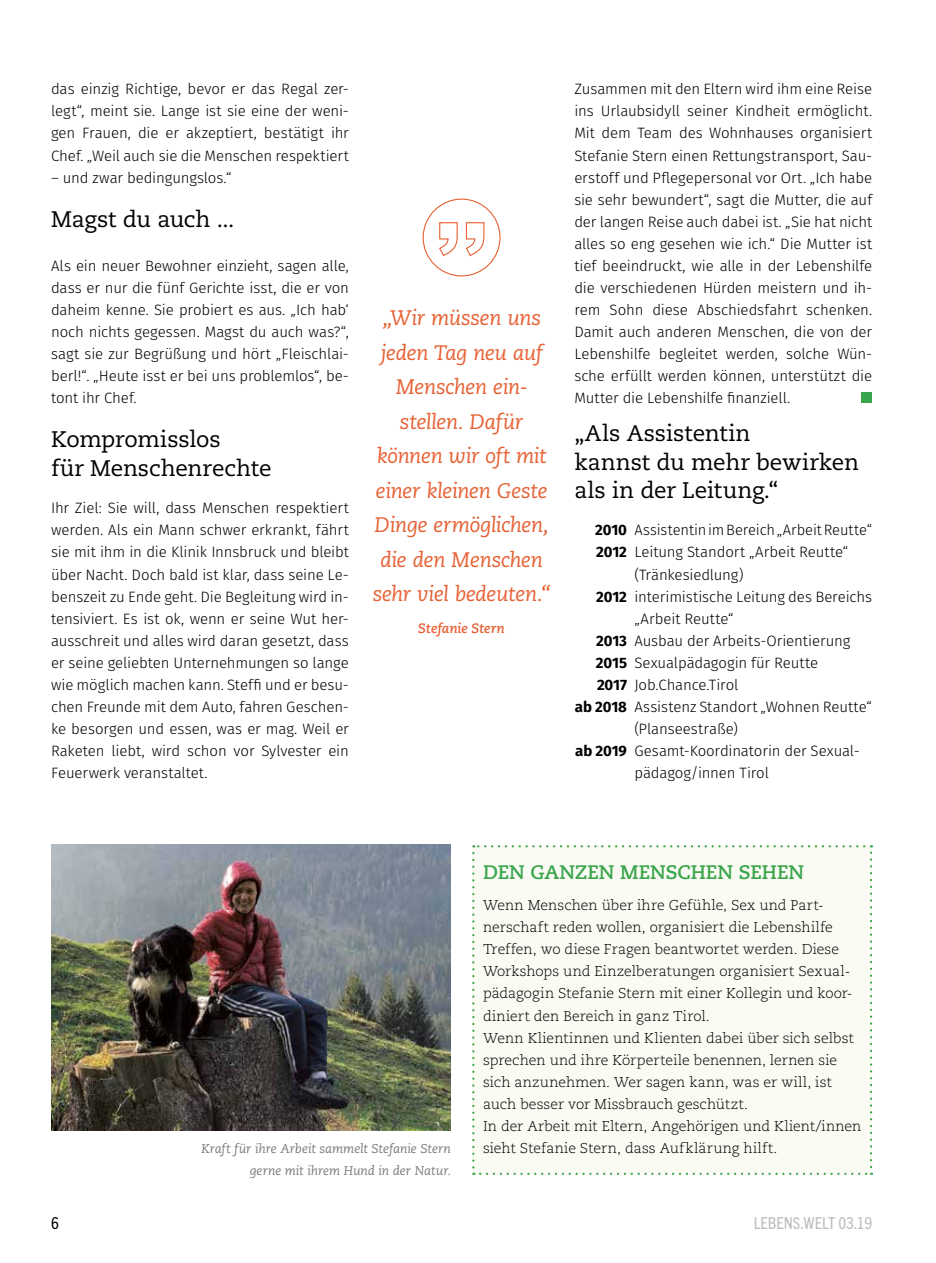
<style>
.page{position:relative;width:936px;height:1263px;background:#fff}
.page>*{position:absolute;margin:0;border:0;box-sizing:border-box;transform-origin:0 0}
.t1{font:22.5px/28.5px "Caecilia LT Pro 55 Roman";letter-spacing:-.005em;color:#000}
.t2{font:italic 21px/34.5px "Caecilia LT Pro 56";letter-spacing:-.015em;color:#e76134;text-align:center}
.t3{font:700 19.5px "Caecilia LT Pro 75";letter-spacing:-.005em;color:#3ba54d}
.t4{font:condensed 16.5px "Trade Gothic Next LT Pro";color:#bebdbc}
.t5{font:condensed 16.5px "Trade Gothic Next LT Pro";color:#000}
.t6{font:300 15px/22px "Fira Sans";letter-spacing:-.01em;color:#000;text-align:justify}
.t7{font:300 14.25px/22px "Caecilia LT Pro 45";color:#000}
.t8{font:italic 700 13.5px "Caecilia LT Pro 76";letter-spacing:-.005em;color:#e76134}
.t9{font:italic 12.75px/22px "Caecilia LT Pro 56";letter-spacing:-.005em;color:#7f7c7a;text-align:right}
.s1{font-weight:700}
</style>
<div class="page">
<div style="left:472px;top:845px;width:400px;height:330px;background:#fafcf4"></div>
<div style="left:861px;top:392px;width:11px;height:11px;background:#3ba54d"></div>
<div style="left:422px;top:199px;width:78px;height:77px;border:1px solid #e76134;border-radius:50%"></div>
<svg style="left:439px;top:222px;width:19px;height:34px"></svg>
<svg style="left:465px;top:222px;width:20px;height:34px"></svg>
<img style="left:51px;top:845px;width:400px;height:286px">
<p class="t6" style="left:51px;top:78px;width:299px">das einzig Richtige, bevor er das Regal zer&shy;legt“, meint sie. Lange ist sie eine der weni&shy;gen Frauen, die er akzeptiert, bestätigt ihr Chef. „Weil auch sie die Menschen respektiert</p>
<p class="t6" style="left:51px;top:166px;width:182px">– und zwar bedingungslos.“</p>
<h1 class="t1" style="left:51px;top:204px;width:185px">Magst du auch ...</h1>
<p class="t6" style="left:51px;top:254px;width:299px">Als ein neuer Bewohner einzieht, sagen alle, dass er nur die fünf Gerichte isst, die er von daheim kenne. Sie probiert es aus. „Ich hab‘ noch nichts gegessen. Magst du auch was?“, sagt sie zur Begrüßung und hört „Fleischlai&shy;berl!“. „Heute isst er bei uns problemlos“, be&shy;tont ihr Chef.</p>
<h1 class="t1" style="left:51px;top:425px;width:222px">Kompromisslos<br>für Menschenrechte</h1>
<p class="t6" style="left:51px;top:497px;width:299px">Ihr Ziel: Sie will, dass Menschen respektiert werden. Als ein Mann schwer erkrankt, fährt sie mit ihm in die Klinik Innsbruck und bleibt über Nacht. Doch bald ist klar, dass seine Le&shy;benszeit zu Ende geht. Die Begleitung wird in&shy;tensiviert. Es ist ok, wenn er seine Wut her&shy;ausschreit und alles wird daran gesetzt, dass er seine geliebten Unternehmungen so lange wie möglich machen kann. Steffi und er besu&shy;chen Freunde mit dem Auto, fahren Geschen&shy;ke besorgen und essen, was er mag. Weil er Raketen liebt, wird schon vor Sylvester ein Feuerwerk veranstaltet.</p>
<h2 class="t2" style="left:373px;top:300px;width:179px">„Wir müssen uns jeden Tag neu auf<br>Menschen ein&shy;stellen. Dafür können wir oft mit einer kleinen Geste<br>Dinge ermöglichen, die den Menschen sehr viel bedeuten.“</h2>
<p class="t8" style="left:418px;top:619px;width:88px">Stefanie Stern</p>
<p class="t6" style="left:574px;top:78px;width:299px">Zusammen mit den Eltern wird ihm eine Reise ins Urlaubsidyll seiner Kindheit ermöglicht.<br>Mit dem Team des Wohnhauses organisiert Stefanie Stern einen Rettungstransport, Sau&shy;erstoff und Pflegepersonal vor Ort. „Ich habe sie sehr bewundert“, sagt die Mutter, die auf der langen Reise auch dabei ist. „Sie hat nicht alles so eng gesehen wie ich.“ Die Mutter ist tief beeindruckt, wie alle in der Lebenshilfe die verschiedenen Hürden meistern und ih&shy;rem Sohn diese Abschiedsfahrt schenken.<br>Damit auch anderen Menschen, die von der Lebenshilfe begleitet werden, solche Wün&shy;sche erfüllt werden können, unterstützt die Mutter die Lebenshilfe finanziell.</p>
<h1 class="t1" style="left:574px;top:419px;width:286px">„Als Assistentin<br>kannst du mehr bewirken als in der Leitung.“</h1>
<p class="t6" style="left:595px;top:519px;width:278px"><span class="s1">2010</span> Assistentin im Bereich „Arbeit Reutte“</p>
<p class="t6" style="left:596px;top:541px;width:254px"><span class="s1">2012</span> Leitung Standort „Arbeit Reutte“</p>
<p class="t6" style="left:634px;top:563px;width:111px">(Tränkesiedlung)</p>
<p class="t6" style="left:596px;top:585px;width:277px"><span class="s1">2012</span> interimistische Leitung des Bereichs</p>
<p class="t6" style="left:634px;top:607px;width:101px">„Arbeit Reutte“</p>
<p class="t6" style="left:596px;top:629px;width:256px"><span class="s1">2013</span> Ausbau der Arbeits-Orientierung</p>
<p class="t6" style="left:596px;top:651px;width:224px"><span class="s1">2015</span> Sexualpädagogin für Reutte</p>
<p class="t6" style="left:597px;top:673px;width:143px"><span class="s1">2017</span> Job.Chance.Tirol</p>
<p class="t6" style="left:575px;top:695px;width:299px"><span class="s1">ab 2018</span> Assistenz Standort „Wohnen Reutte“</p>
<p class="t6" style="left:634px;top:718px;width:105px">(Planseestraße)</p>
<p class="t6" style="left:575px;top:740px;width:286px"><span class="s1">ab 2019</span> Gesamt-Koordinatorin der Sexual-</p>
<p class="t6" style="left:634px;top:762px;width:136px">pädagog/innen Tirol</p>
<p class="t9" style="left:201px;top:1137px;width:251px">Kraft für ihre Arbeit sammelt Stefanie Stern gerne mit ihrem Hund in der Natur.</p>
<h3 class="t3" style="left:483px;top:859px;width:322px">DEN GANZEN MENSCHEN SEHEN</h3>
<p class="t7" style="left:483px;top:894px;width:380px">Wenn Menschen über ihre Gefühle, Sex und Part&shy;nerschaft reden wollen, organisiert die Lebenshilfe Treffen, wo diese Fragen beantwortet werden. Diese Workshops und Einzelberatungen organisiert Sexual&shy;pädagogin Stefanie Stern mit einer Kollegin und koor&shy;diniert den Bereich in ganz Tirol.<br>Wenn Klientinnen und Klienten dabei über sich selbst sprechen und ihre Körperteile benennen, lernen sie sich anzunehmen. Wer sagen kann, was er will, ist auch besser vor Missbrauch geschützt.<br>In der Arbeit mit Eltern, Angehörigen und Klient/innen sieht Stefanie Stern, dass Aufklärung hilft.</p>
<p class="t5" style="left:51px;top:1212px;width:9px">6</p>
<p class="t4" style="left:753px;top:1212px;width:120px">LEBENS.WELT 03.19</p>
</div>
